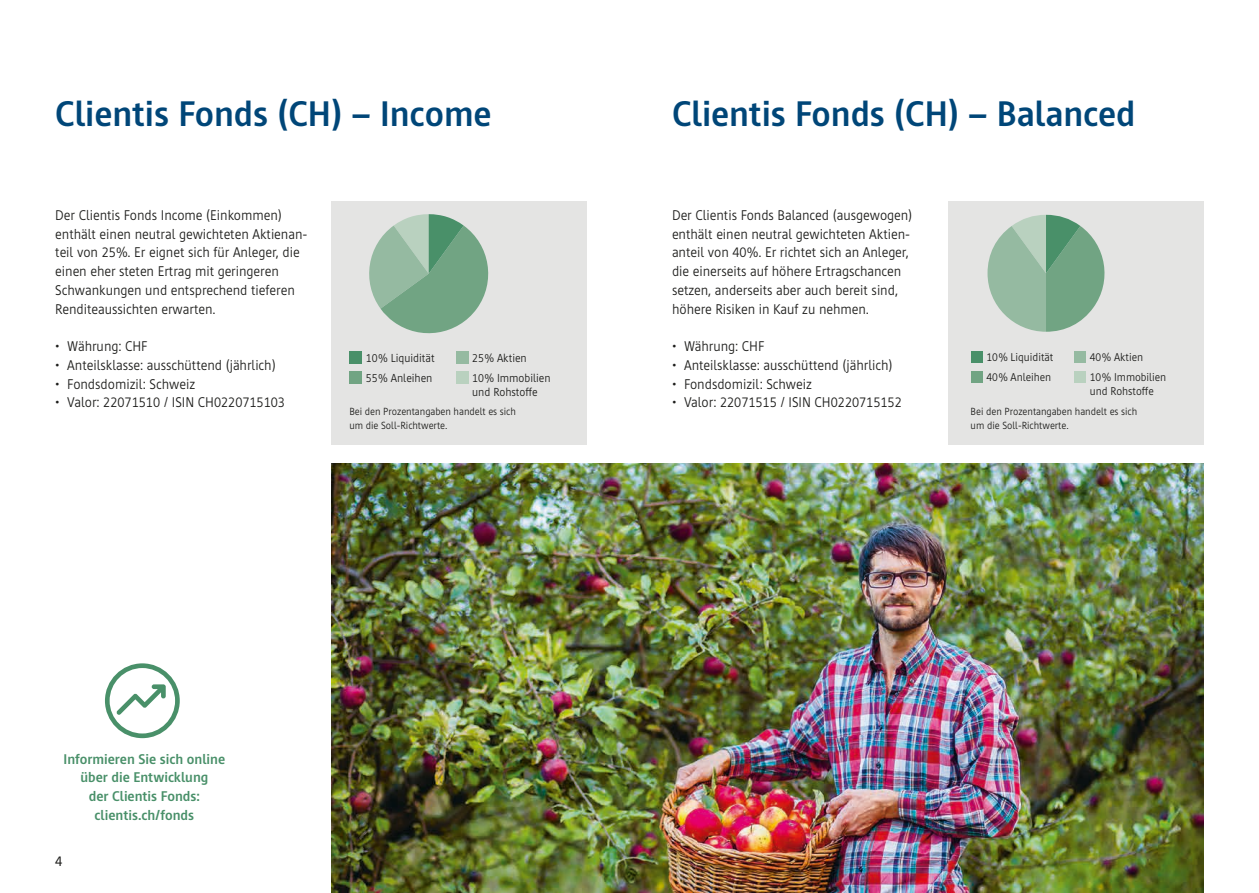
<style>
.page{position:relative;width:1259px;height:893px;background:#fff}
.page>*{position:absolute;margin:0;border:0;box-sizing:border-box;transform-origin:0 0}
.t1{font:700 36px "Cast";color:#004678}
.t2{font:300 14.25px/18.8px "Cast";color:#1d1d1b}
.t3{font:700 14.25px/18.8px "Cast";color:#499069;text-align:center}
.t4{font:14.25px "Cast";color:#1d1d1b}
.t5{font:300 11.85px/20.4px "Cast";color:#1d1d1b}
.t6{font:300 11.4px/19.8px "Cast";color:#1d1d1b}
.t7{font:300 10.5px/13.5px "Cast";color:#1d1d1b}
</style>
<div class="page">
<div style="left:948px;top:201px;width:255px;height:244px;background:#e4e4e3"></div>
<div style="left:332px;top:201px;width:255px;height:244px;background:#e4e4e3"></div>
<svg style="left:987px;top:215px;width:118px;height:117px"></svg>
<svg style="left:369px;top:214px;width:120px;height:120px"></svg>
<img style="left:332px;top:464px;width:871px;height:429px">
<svg style="left:105px;top:663px;width:75px;height:75px"></svg>
<div style="left:970px;top:351px;width:12px;height:12px;background:#499069"></div>
<div style="left:970px;top:371px;width:12px;height:12px;background:#71a483"></div>
<div style="left:1074px;top:351px;width:12px;height:12px;background:#95baa1"></div>
<div style="left:1074px;top:371px;width:12px;height:12px;background:#b9d1bf"></div>
<div style="left:350px;top:351px;width:12px;height:12px;background:#499069"></div>
<div style="left:350px;top:372px;width:12px;height:12px;background:#71a483"></div>
<div style="left:456px;top:351px;width:12px;height:12px;background:#95baa1"></div>
<div style="left:456px;top:372px;width:12px;height:12px;background:#b9d1bf"></div>
<h1 class="t1" style="left:55px;top:93px;width:437px">Clientis Fonds (CH) – Income</h1>
<h1 class="t1" style="left:672px;top:93px;width:465px">Clientis Fonds (CH) – Balanced</h1>
<p class="t2" style="left:55px;top:206px;width:254px">Der Clientis Fonds Income (Einkommen) enthält einen neutral gewichteten Aktienan&shy;teil von 25%. Er eignet sich für Anleger, die einen eher steten Ertrag mit geringeren Schwankungen und entsprechend tieferen Renditeaussichten erwarten.</p>
<p class="t2" style="left:55px;top:337px;width:94px">• Währung: CHF</p>
<p class="t2" style="left:55px;top:356px;width:222px">• Anteilsklasse: ausschüttend (jährlich)</p>
<p class="t2" style="left:55px;top:374px;width:141px">• Fondsdomizil: Schweiz</p>
<p class="t2" style="left:55px;top:393px;width:231px">• Valor: 22071510 / ISIN CH0220715103</p>
<p class="t5" style="left:366px;top:347px;width:70px">10% Liquidität<br>55% Anleihen</p>
<p class="t5" style="left:472px;top:347px;width:80px">25% Aktien<br>10% Immobilien</p>
<p class="t5" style="left:472px;top:382px;width:67px">und Rohstoffe</p>
<p class="t5" style="left:392px;top:368px;width:70px">10% Liquidität</p>
<p class="t5" style="left:498px;top:368px;width:56px">25% Aktien</p>
<p class="t7" style="left:349px;top:405px;width:168px">Bei den Prozentangaben handelt es sich um die Soll-Richtwerte.</p>
<p class="t2" style="left:672px;top:206px;width:242px">Der Clientis Fonds Balanced (ausgewogen) enthält einen neutral gewichteten Aktien&shy;anteil von 40%. Er richtet sich an Anleger, die einerseits auf höhere Ertragschancen setzen, anderseits aber auch bereit sind, höhere Risiken in Kauf zu nehmen.</p>
<p class="t2" style="left:672px;top:337px;width:94px">• Währung: CHF</p>
<p class="t2" style="left:672px;top:356px;width:222px">• Anteilsklasse: ausschüttend (jährlich)</p>
<p class="t2" style="left:672px;top:374px;width:141px">• Fondsdomizil: Schweiz</p>
<p class="t2" style="left:672px;top:393px;width:231px">• Valor: 22071515 / ISIN CH0220715152</p>
<p class="t6" style="left:986px;top:348px;width:68px">10% Liquidität<br>40% Anleihen</p>
<p class="t6" style="left:1090px;top:348px;width:78px">40% Aktien<br>10% Immobilien</p>
<p class="t6" style="left:1090px;top:381px;width:65px">und Rohstoffe</p>
<p class="t6" style="left:1009px;top:365px;width:68px">10% Liquidität</p>
<p class="t6" style="left:1112px;top:365px;width:55px">40% Aktien</p>
<p class="t7" style="left:970px;top:405px;width:168px">Bei den Prozentangaben handelt es sich um die Soll-Richtwerte.</p>
<p class="t3" style="left:64px;top:749px;width:163px">Informieren Sie sich online über die Entwicklung<br>der Clientis Fonds: clientis.ch/fonds</p>
<p class="t4" style="left:55px;top:853px;width:9px">4</p>
</div>
